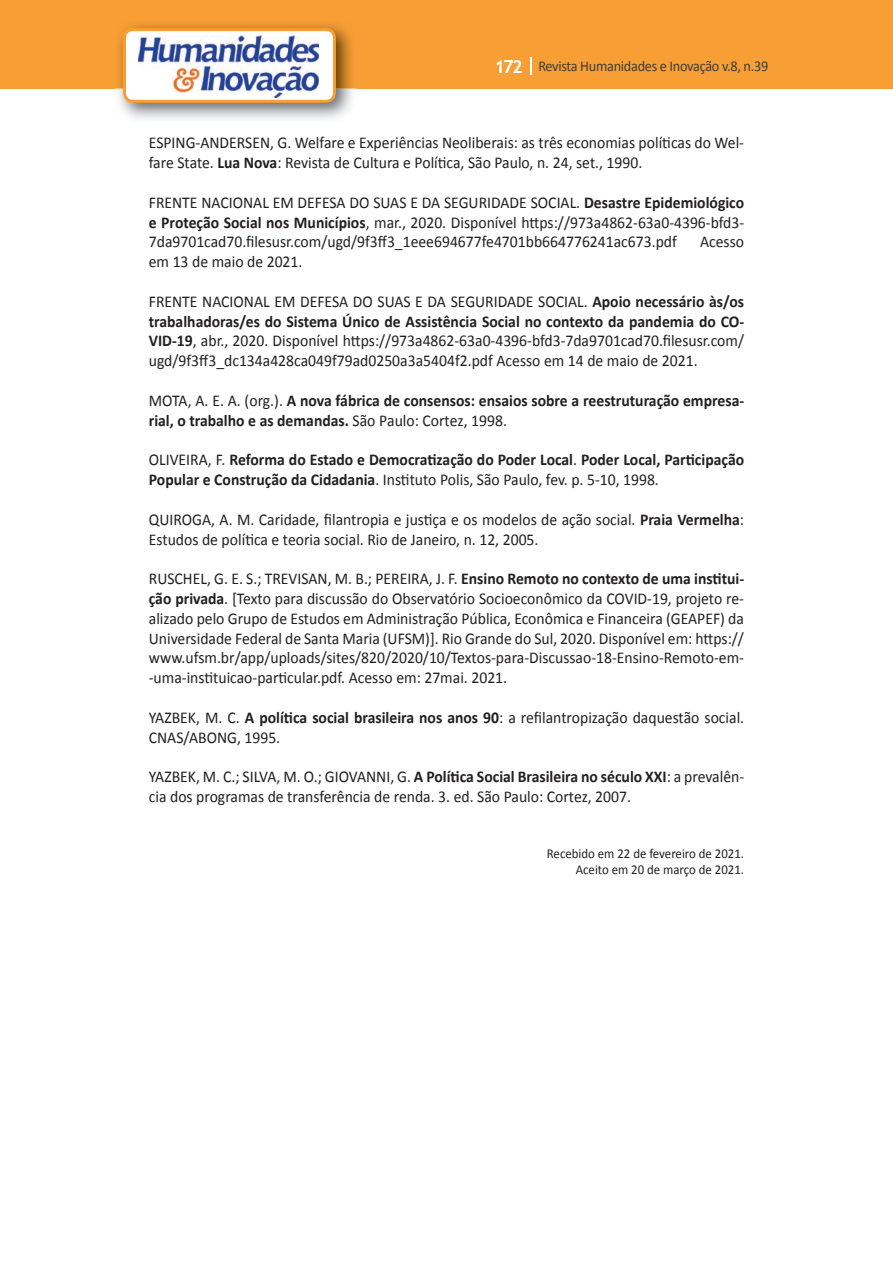
<style>
.page{position:relative;width:893px;height:1263px;background:#fff}
.page>*{position:absolute;margin:0;border:0;box-sizing:border-box;transform-origin:0 0}
.t1{font:16.5px/19.8px "Calibri";color:#231f20;scale:.95 1}
.t2{font:700 16.5px/19.8px "Calibri";color:#231f20;scale:.95 1}
.t3{font:15px "Calibri";letter-spacing:-.02em;color:#3e3e3f;scale:.95 1}
.t4{font:13.5px/16.2px "Calibri";color:#231f20;text-align:right;scale:.95 1}
.s1{font-family:"Trebuchet MS";font-weight:700;font-size:18px;color:#fff}
.s2{font-weight:700}
.s3{font-weight:400}
</style>
<div class="page">
<div style="left:0;top:0;width:893px;height:88px;background:#f79e34"></div>
<svg style="left:530px;top:57px;width:2px;height:18px"></svg>
<img style="left:115px;top:24px;width:241px;height:95px">
<svg style="left:123px;top:28px;width:213px;height:75px"></svg>
<p class="t3" style="left:495px;top:57px;width:290px"><span class="s1">172</span> Revista Humanidades e Inovação v.8, n.39</p>
<p class="t1" style="left:149px;top:133px;width:628px">ESPING-ANDERSEN, G. Welfare e Experiências Neoliberais: as três economias políticas do Wel&shy;fare State. <span class="s2">Lua Nova</span>: Revista de Cultura e Política, São Paulo, n. 24, set., 1990.</p>
<p class="t1" style="left:149px;top:193px;width:628px;text-align:justify">FRENTE NACIONAL EM DEFESA DO SUAS E DA SEGURIDADE SOCIAL. <span class="s2">Desastre Epidemiológico e Proteção Social nos Municípios</span>, mar., 2020. Disponível https://973a4862-63a0-4396-bfd3- 7da9701cad70.filesusr.com/ugd/9f3ff3_1eee694677fe4701bb664776241ac673.pdf</p>
<p class="t1" style="left:700px;top:232px;width:48px">Acesso</p>
<p class="t1" style="left:149px;top:252px;width:163px">em 13 de maio de 2021.</p>
<p class="t1" style="left:149px;top:292px;width:628px;text-align:justify">FRENTE NACIONAL EM DEFESA DO SUAS E DA SEGURIDADE SOCIAL. <span class="s2">Apoio necessário às/os trabalhadoras/es do Sistema Único de Assistência Social no contexto da pandemia do CO-VID-19</span>, abr., 2020. Disponível https://973a4862-63a0-4396-bfd3-7da9701cad70.filesusr.com/ ugd/9f3ff3_dc134a428ca049f79ad0250a3a5404f2.pdf Acesso em 14 de maio de 2021.</p>
<p class="t2" style="left:149px;top:390px;width:628px"><span class="s3">MOTA, A. E. A. (org.).</span> A nova fábrica de consensos: ensaios sobre a reestruturação empresa&shy;rial, o trabalho e as demandas. <span class="s3">São Paulo: Cortez, 1998.</span></p>
<p class="t2" style="left:149px;top:450px;width:628px"><span class="s3">OLIVEIRA, F.</span> Reforma do Estado e Democratização do Poder Local<span class="s3">.</span> Poder Local, Participação<br>Popular e Construção da Cidadania<span class="s3">. Instituto Polis, São Paulo, fev. p. 5-10, 1998.</span></p>
<p class="t1" style="left:149px;top:509px;width:628px">QUIROGA, A. M. Caridade, filantropia e justiça e os modelos de ação social. <span class="s2">Praia Vermelha</span>:<br>Estudos de política e teoria social. Rio de Janeiro, n. 12, 2005.</p>
<p class="t1" style="left:149px;top:569px;width:628px;text-align:justify">RUSCHEL, G. E. S.; TREVISAN, M. B.; PEREIRA, J. F. <span class="s2">Ensino Remoto no contexto de uma institui&shy;ção privada</span>. [Texto para discussão do Observatório Socioeconômico da COVID-19, projeto re&shy;alizado pelo Grupo de Estudos em Administração Pública, Econômica e Financeira (GEAPEF) da Universidade Federal de Santa Maria (UFSM)]. Rio Grande do Sul, 2020. Disponível em: https:// www.ufsm.br/app/uploads/sites/820/2020/10/Textos-para-Discussao-18-Ensino-Remoto-em--uma-instituicao-particular.pdf. Acesso em: 27mai. 2021.</p>
<p class="t1" style="left:149px;top:707px;width:628px">YAZBEK, M. C. <span class="s2">A política social brasileira nos anos 90</span>: a refilantropização daquestão social.<br>CNAS/ABONG, 1995.</p>
<p class="t1" style="left:149px;top:767px;width:628px">YAZBEK, M. C.; SILVA, M. O.; GIOVANNI, G. <span class="s2">A Política Social Brasileira no século XXI</span>: a prevalên&shy;cia dos programas de transferência de renda. 3. ed. São Paulo: Cortez, 2007.</p>
<p class="t4" style="left:547px;top:845px;width:209px">Recebido em 22 de fevereiro de 2021.<br>Aceito em 20 de março de 2021.</p>
</div>
